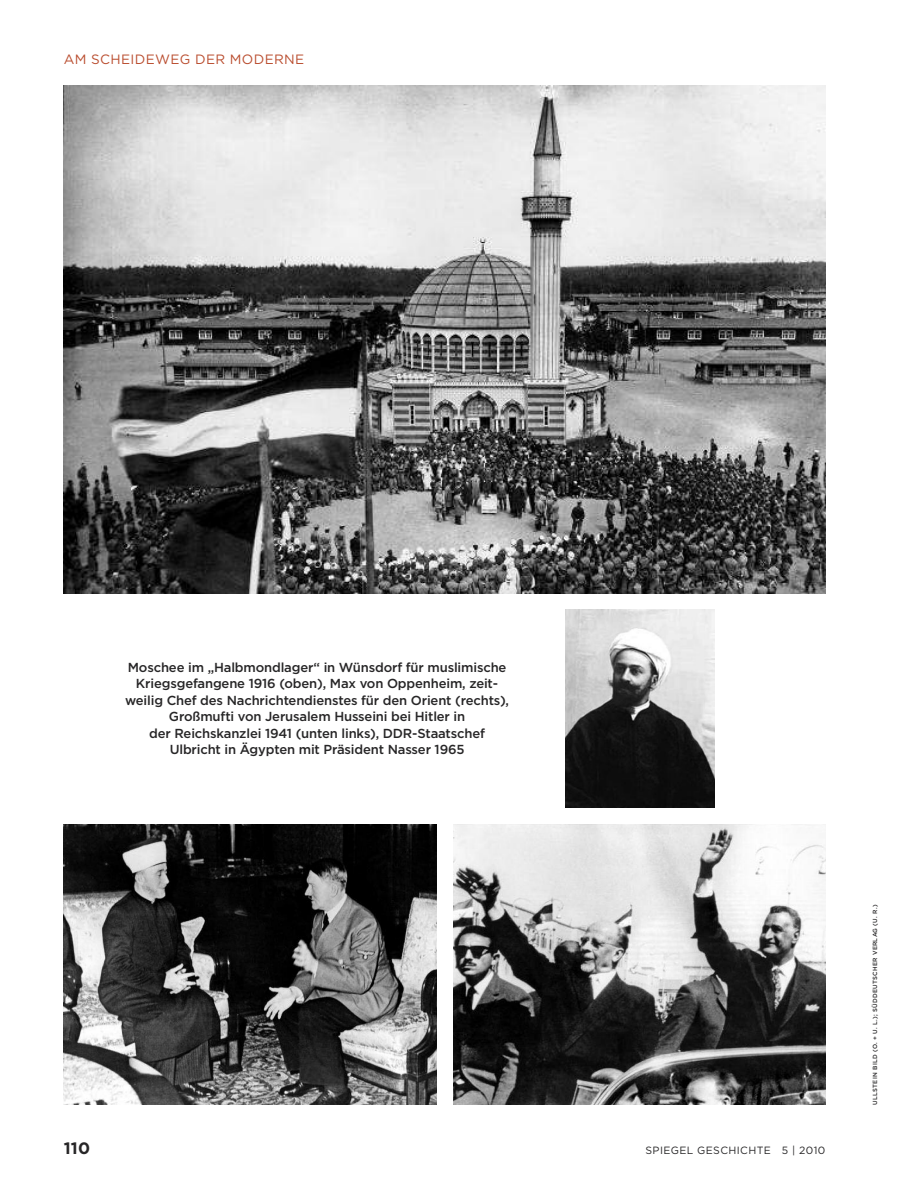
<style>
.page{position:relative;width:902px;height:1191px;background:#fff}
.page>*{position:absolute;margin:0;border:0;box-sizing:border-box;transform-origin:0 0}
.t1{font:700 16.5px "Gotham";color:#272627}
.t2{font:13.5px "Gotham";letter-spacing:.025em;color:#ba4e30}
.t3{font:500 13.05px/16.5px "Gotham";letter-spacing:-.01em;color:#272627;text-align:center}
.t4{font:10.5px "Gotham";letter-spacing:.035em;color:#272627}
.t5{font:500 6px "Gotham";letter-spacing:.05em;color:#272627}
</style>
<div class="page">
<img style="left:64px;top:85px;width:761px;height:508px">
<img style="left:64px;top:824px;width:372px;height:280px">
<img style="left:566px;top:609px;width:148px;height:198px">
<img style="left:453px;top:824px;width:372px;height:280px">
<p class="t2" style="left:64px;top:54px;width:242px">AM SCHEIDEWEG DER MODERNE</p>
<p class="t3" style="left:125px;top:660px;width:385px">Moschee im „Halbmondlager“ in Wünsdorf für muslimische Kriegsgefangene 1916 (oben), Max von Oppenheim, zeit&shy;weilig Chef des Nachrichtendienstes für den Orient (rechts), Großmufti von Jerusalem Husseini bei Hitler in<br>der Reichskanzlei 1941 (unten links), DDR-Staatschef Ulbricht in Ägypten mit Präsident Nasser 1965</p>
<p class="t1" style="left:64px;top:1142px;width:28px">110</p>
<p class="t4" style="left:645px;top:1146px;width:181px">SPIEGEL GESCHICHTE 5 | 2010</p>
<p class="t5" style="left:872px;top:1104px;width:201px;rotate:-90deg">ULLSTEIN BILD (O. + U. L.); SÜDDEUTSCHER VERLAG (U. R.)</p>
</div>
